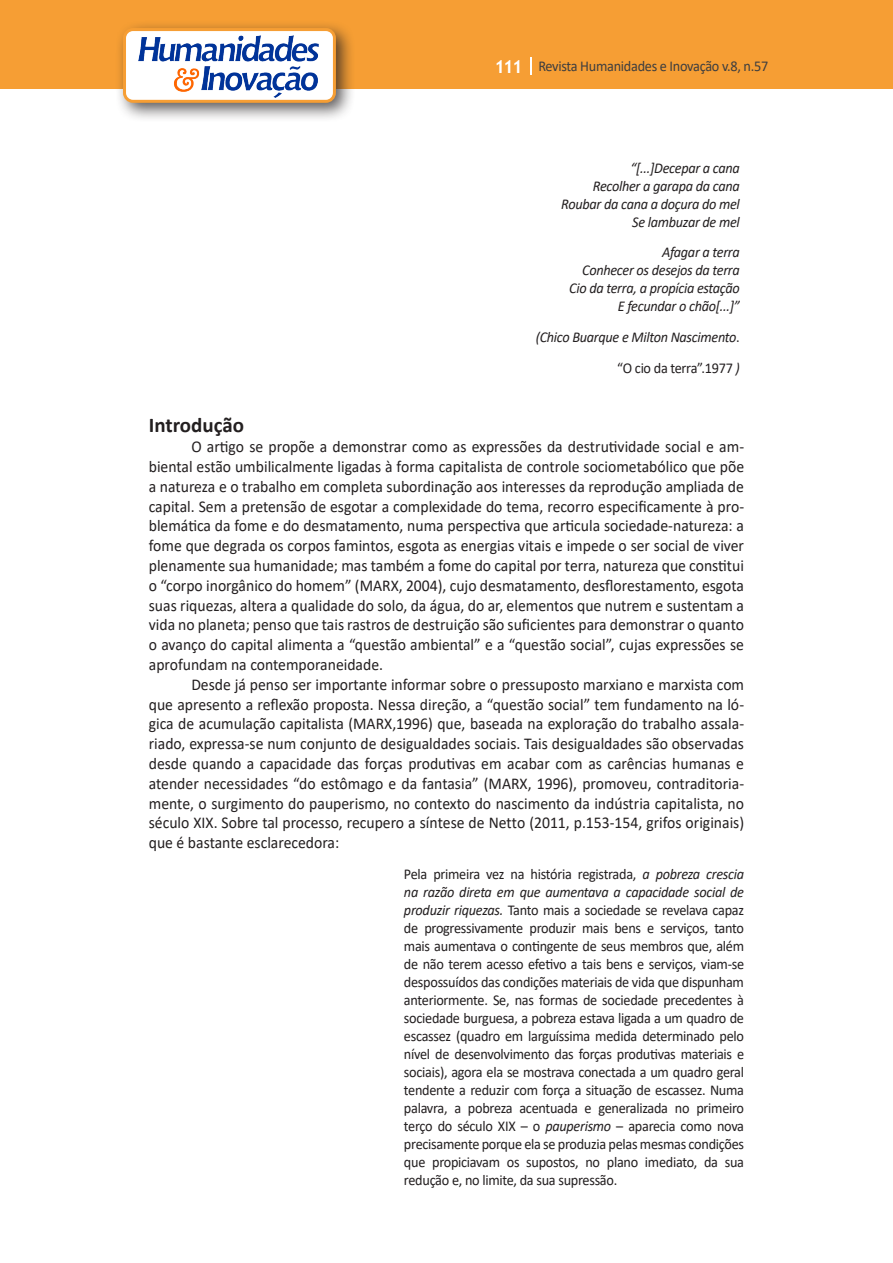
<style>
.page{position:relative;width:893px;height:1263px;background:#fff}
.page>*{position:absolute;margin:0;border:0;box-sizing:border-box;transform-origin:0 0}
.Titulo_2{font:700 21px "Calibri";color:#231f20}
.Texto{font:16.5px/19.8px "Calibri";color:#231f20;text-align:justify;scale:.95 1}
.citacao{font:15px/18px "Calibri";letter-spacing:-.02em;color:#231f20;text-align:justify;scale:.95 1}
.citacao-2{font:italic 15px/18px "Calibri";letter-spacing:-.02em;color:#231f20;text-align:right;scale:.95 1}
.t1{font:15px "Calibri";letter-spacing:-.02em;color:#3e3e3f;scale:.95 1}
.s1{font-family:"Trebuchet MS";font-weight:700;font-size:18px;color:#fff}
.s2{font-style:normal}
.s3{font-style:italic}
</style>
<div class="page">
<div style="left:0;top:0;width:893px;height:88px;background:#f69e34"></div>
<svg style="left:530px;top:57px;width:2px;height:18px"></svg>
<div style="left:115px;top:20px;width:241px;height:103px;background:#231f20;opacity:.75"></div>
<div style="left:125px;top:30px;width:209px;height:71px;background:#fff;border-radius:9px"></div>
<img style="left:138px;top:35px;width:181px;height:62px">
<div style="left:123px;top:28px;width:213px;height:75px;border:3px solid #f69e34;border-radius:9px"></div>
<p class="t1" style="left:495px;top:56px;width:290px"><span class="s1">111</span> Revista Humanidades e Inovação v.8, n.57</p>
<p class="citacao-2" style="left:561px;top:158px;width:189px">“[...]Decepar a cana<br>Recolher a garapa da cana<br>Roubar da cana a doçura do mel<br>Se lambuzar de mel</p>
<p class="citacao-2" style="left:569px;top:243px;width:181px">Afagar a terra<br>Conhecer os desejos da terra<br>Cio da terra, a propícia estação<br>E fecundar o chão[...]”</p>
<p class="citacao-2" style="left:536px;top:327px;width:216px">(Chico Buarque e Milton Nascimento<span class="s2">.</span></p>
<p class="citacao" style="left:617px;top:358px;width:131px">“O cio da terra”.1977 <span class="s3">)</span></p>
<p class="Titulo_2" style="left:149px;top:410px;width:97px">Introdução</p>
<p class="Texto" style="left:149px;top:436px;width:628px;text-indent:43px">O artigo se propõe a demonstrar como as expressões da destrutividade social e am&shy;biental estão umbilicalmente ligadas à forma capitalista de controle sociometabólico que põe a natureza e o trabalho em completa subordinação aos interesses da reprodução ampliada de capital. Sem a pretensão de esgotar a complexidade do tema, recorro especificamente à pro&shy;blemática da fome e do desmatamento, numa perspectiva que articula sociedade-natureza: a fome que degrada os corpos famintos, esgota as energias vitais e impede o ser social de viver plenamente sua humanidade; mas também a fome do capital por terra, natureza que constitui o “corpo inorgânico do homem” (MARX, 2004), cujo desmatamento, desflorestamento, esgota suas riquezas, altera a qualidade do solo, da água, do ar, elementos que nutrem e sustentam a vida no planeta; penso que tais rastros de destruição são suficientes para demonstrar o quanto o avanço do capital alimenta a “questão ambiental” e a “questão social”, cujas expressões se aprofundam na contemporaneidade.</p>
<p class="Texto" style="left:149px;top:674px;width:628px;text-indent:43px">Desde já penso ser importante informar sobre o pressuposto marxiano e marxista com que apresento a reflexão proposta. Nessa direção, a “questão social” tem fundamento na ló&shy;gica de acumulação capitalista (MARX,1996) que, baseada na exploração do trabalho assala&shy;riado, expressa-se num conjunto de desigualdades sociais. Tais desigualdades são observadas desde quando a capacidade das forças produtivas em acabar com as carências humanas e atender necessidades “do estômago e da fantasia” (MARX, 1996), promoveu, contraditoria&shy;mente, o surgimento do pauperismo, no contexto do nascimento da indústria capitalista, no século XIX. Sobre tal processo, recupero a síntese de Netto (2011, p.153-154, grifos originais) que é bastante esclarecedora:</p>
<p class="citacao" style="left:404px;top:865px;width:360px">Pela primeira vez na história registrada, <span class="s3">a pobreza crescia na razão direta em que aumentava a capacidade social de produzir riquezas.</span> Tanto mais a sociedade se revelava capaz de progressivamente produzir mais bens e serviços, tanto mais aumentava o contingente de seus membros que, além de não terem acesso efetivo a tais bens e serviços, viam-se despossuídos das condições materiais de vida que dispunham anteriormente. Se, nas formas de sociedade precedentes à sociedade burguesa, a pobreza estava ligada a um quadro de escassez (quadro em larguíssima medida determinado pelo nível de desenvolvimento das forças produtivas materiais e sociais), agora ela se mostrava conectada a um quadro geral tendente a reduzir com força a situação de escassez. Numa palavra, a pobreza acentuada e generalizada no primeiro terço do século XIX – o <span class="s3">pauperismo</span> – aparecia como nova precisamente porque ela se produzia pelas mesmas condições que propiciavam os supostos, no plano imediato, da sua redução e, no limite, da sua supressão.</p>
</div>
